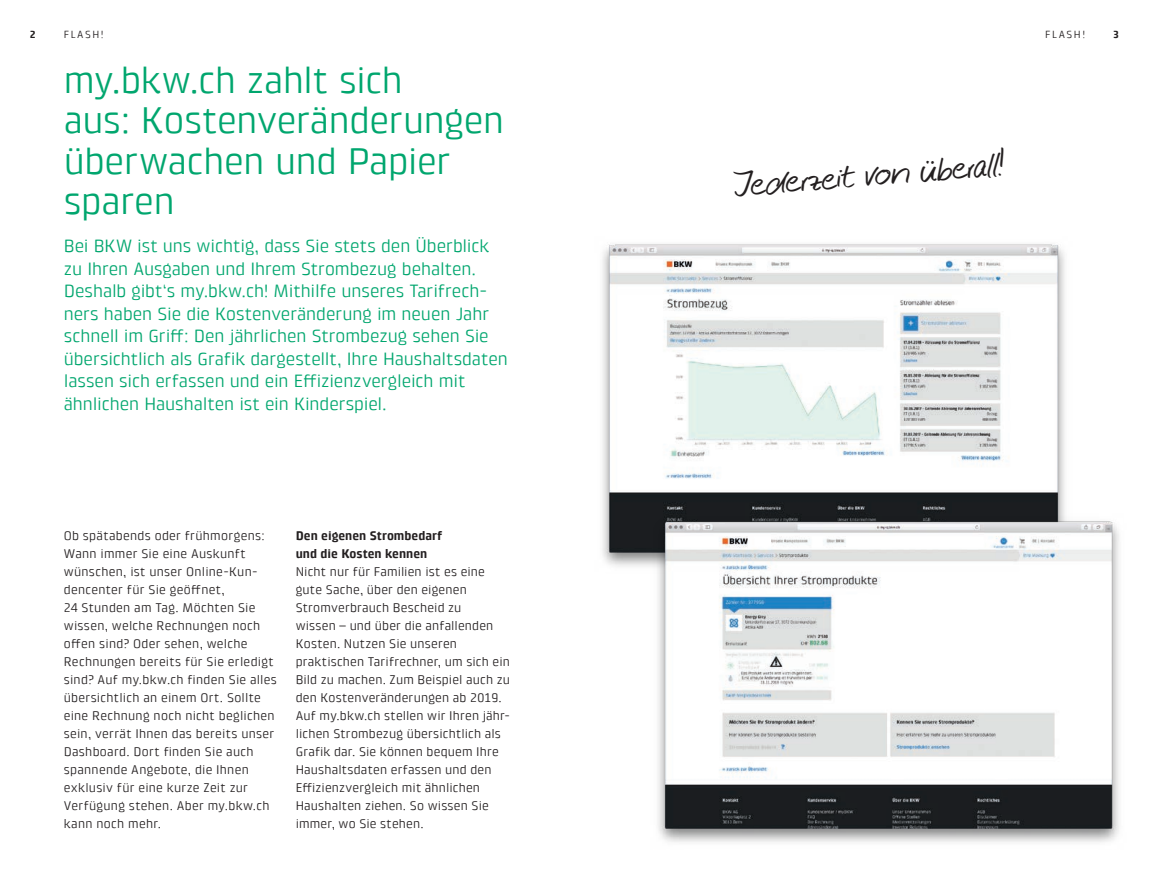
<style>
.page{position:relative;width:1149px;height:893px;background:#fff}
.page>*{position:absolute;margin:0;border:0;box-sizing:border-box;transform-origin:0 0}
.BKW_Headline_25_27pt{font:37.5px/40.5px "Klint Pro";letter-spacing:-.01em;color:#00a66e}
.BKW_Headline_28_30pt{font:37.5px "Nifty Script";color:#231f20}
.BKW_Intro_12_15pt_Re{font:18px/22.5px "Klint Pro";letter-spacing:-.005em;color:#00a66e}
.BKW_Copy_8_5_12pt_Re{font:12.75px/18px "Klint Pro";letter-spacing:.015em;color:#231f20}
.BKW_Subheadline_3_8{font:700 12.75px/18px "Klint Pro";color:#231f20}
.t1{font:10.5px "Klint Pro";letter-spacing:.15em;color:#231f20}
.t2{font:700 10.5px "Klint Pro";color:#231f20}
</style>
<div class="page">
<img style="left:602px;top:244px;width:463px;height:323px">
<img style="left:650px;top:514px;width:469px;height:328px">
<p class="t2" style="left:30px;top:29px;width:7px">2</p>
<p class="t1" style="left:64px;top:29px;width:41px">FLASH!</p>
<p class="t1" style="left:1044px;top:29px;width:41px">FLASH!</p>
<p class="t2" style="left:1112px;top:29px;width:7px">3</p>
<p class="BKW_Headline_25_27pt" style="left:64px;top:59px;width:442px">my.bkw.ch zahlt sich<br>aus: Kostenveränderungen überwachen und Papier sparen</p>
<p class="BKW_Intro_12_15pt_Re" style="left:64px;top:235px;width:445px">Bei BKW ist uns wichtig, dass Sie stets den Überblick zu Ihren Ausgaben und Ihrem Strombezug behalten.<br>Deshalb gibt‘s my.bkw.ch! Mithilfe unseres Tarifrech&shy;ners haben Sie die Kostenveränderung im neuen Jahr schnell im Griff: Den jährlichen Strombezug sehen Sie übersichtlich als Grafik dargestellt, Ihre Haushaltsdaten lassen sich erfassen und ein Effizienzvergleich mit ähnlichen Haushalten ist ein Kinderspiel.</p>
<p class="BKW_Copy_8_5_12pt_Re" style="left:64px;top:527px;width:215px">Ob spätabends oder frühmorgens:<br>Wann immer Sie eine Auskunft wünschen, ist unser Online-Kun&shy;dencenter für Sie geöffnet,<br>24 Stunden am Tag. Möchten Sie wissen, welche Rechnungen noch offen sind? Oder sehen, welche<br>Rechnungen bereits für Sie erledigt sind? Auf my.bkw.ch finden Sie alles übersichtlich an einem Ort. Sollte eine Rechnung noch nicht beglichen sein, verrät Ihnen das bereits unser<br>Dashboard. Dort finden Sie auch spannende Angebote, die Ihnen exklusiv für eine kurze Zeit zur<br>Verfügung stehen. Aber my.bkw.ch kann noch mehr.</p>
<p class="BKW_Subheadline_3_8" style="left:296px;top:527px;width:148px">Den eigenen Strombedarf und die Kosten kennen</p>
<p class="BKW_Copy_8_5_12pt_Re" style="left:296px;top:563px;width:216px">Nicht nur für Familien ist es eine gute Sache, über den eigenen<br>Stromverbrauch Bescheid zu<br>wissen – und über die anfallenden<br>Kosten. Nutzen Sie unseren praktischen Tarifrechner, um sich ein<br>Bild zu machen. Zum Beispiel auch zu den Kostenveränderungen ab 2019.<br>Auf my.bkw.ch stellen wir Ihren jähr&shy;lichen Strombezug übersichtlich als<br>Grafik dar. Sie können bequem Ihre<br>Haushaltsdaten erfassen und den<br>Effizienzvergleich mit ähnlichen<br>Haushalten ziehen. So wissen Sie immer, wo Sie stehen.</p>
<p class="BKW_Headline_28_30pt" style="left:730px;top:158px;width:274px;rotate:-5deg">Jederzeit von überall!</p>
</div>
